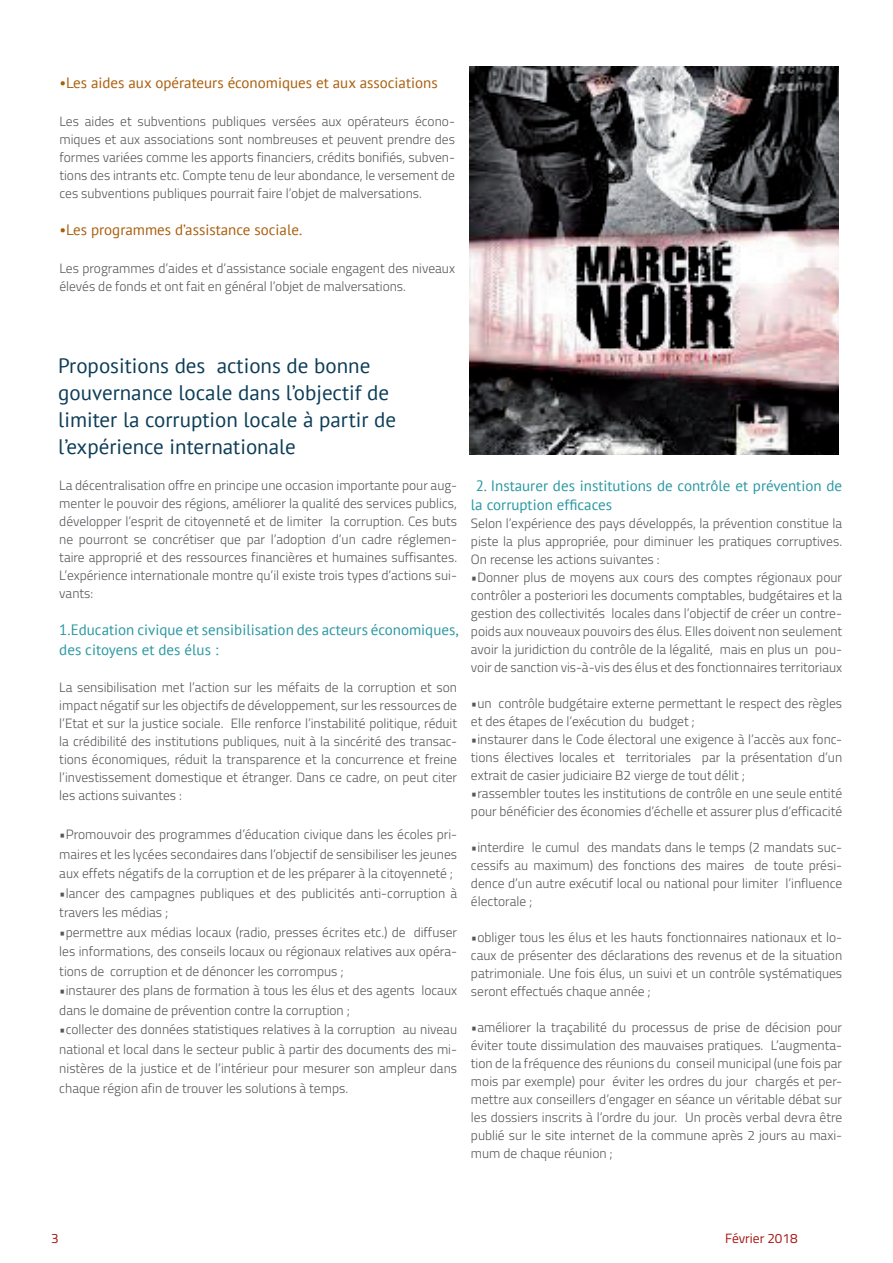
<style>
.page{position:relative;width:893px;height:1263px;background:#fff}
.page>*{position:absolute;margin:0;border:0;box-sizing:border-box;transform-origin:0 0}
.t1{font:21px/27px "PT Sans";color:#0c3d58}
.t2{font:15px/19.5px "PT Sans";color:#2998a2}
.t3{font:15px "PT Sans";color:#aa5e0c}
.t4{font:300 13.5px/18px "Titillium";color:#55585b;text-align:justify}
.t5{font:13.5px "Titillium";color:#a71613}
</style>
<div class="page">
<img style="left:470px;top:67px;width:369px;height:388px">
<p class="t3" style="left:59px;top:74px;width:380px">•Les aides aux opérateurs économiques et aux associations</p>
<p class="t4" style="left:59px;top:112px;width:397px">Les aides et subventions publiques versées aux opérateurs écono&shy;miques et aux associations sont nombreuses et peuvent prendre des formes variées comme les apports financiers, crédits bonifiés, subven&shy;tions des intrants etc. Compte tenu de leur abondance, le versement de ces subventions publiques pourrait faire l’objet de malversations.</p>
<p class="t3" style="left:59px;top:221px;width:244px">•Les programmes d’assistance sociale.</p>
<p class="t4" style="left:59px;top:259px;width:397px">Les programmes d’aides et d’assistance sociale engagent des niveaux élevés de fonds et ont fait en général l’objet de malversations.</p>
<h1 class="t1" style="left:58px;top:352px;width:339px">Propositions des actions de bonne gouvernance locale dans l’objectif de limiter la corruption locale à partir de l’expérience internationale</h1>
<p class="t4" style="left:59px;top:475px;width:399px">La décentralisation offre en principe une occasion importante pour aug&shy;menter le pouvoir des régions, améliorer la qualité des services publics, développer l’esprit de citoyenneté et de limiter la corruption. Ces buts ne pourront se concrétiser que par l’adoption d’un cadre réglemen&shy;taire approprié et des ressources financières et humaines suffisantes.<br>L’expérience internationale montre qu’il existe trois types d’actions sui&shy;vants:</p>
<p class="t2" style="left:59px;top:620px;width:400px">1.Education civique et sensibilisation des acteurs économiques, des citoyens et des élus :</p>
<p class="t4" style="left:59px;top:678px;width:399px">La sensibilisation met l’action sur les méfaits de la corruption et son impact négatif sur les objectifs de développement, sur les ressources de l’Etat et sur la justice sociale. Elle renforce l’instabilité politique, réduit la crédibilité des institutions publiques, nuit à la sincérité des transac&shy;tions économiques, réduit la transparence et la concurrence et freine l’investissement domestique et étranger. Dans ce cadre, on peut citer les actions suivantes :</p>
<p class="t4" style="left:59px;top:824px;width:399px;line-height:19.5px">•Promouvoir des programmes d’éducation civique dans les écoles pri&shy;maires et les lycées secondaires dans l’objectif de sensibiliser les jeunes aux effets négatifs de la corruption et de les préparer à la citoyenneté ;</p>
<p class="t4" style="left:59px;top:882px;width:399px;line-height:19.5px">•lancer des campagnes publiques et des publicités anti-corruption à travers les médias ;</p>
<p class="t4" style="left:59px;top:921px;width:399px;line-height:19.5px">•permettre aux médias locaux (radio, presses écrites etc.) de diffuser les informations, des conseils locaux ou régionaux relatives aux opéra&shy;tions de corruption et de dénoncer les corrompus ;</p>
<p class="t4" style="left:59px;top:980px;width:399px;line-height:19.5px">•instaurer des plans de formation à tous les élus et des agents locaux dans le domaine de prévention contre la corruption ;</p>
<p class="t4" style="left:59px;top:1019px;width:399px;line-height:19.5px">•collecter des données statistiques relatives à la corruption au niveau national et local dans le secteur public à partir des documents des mi&shy;nistères de la justice et de l’intérieur pour mesurer son ampleur dans chaque région afin de trouver les solutions à temps.</p>
<p class="t2" style="left:471px;top:476px;width:373px;text-indent:5px">2. Instaurer des institutions de contrôle et prévention de la corruption efficaces</p>
<p class="t4" style="left:471px;top:514px;width:373px">Selon l’expérience des pays développés, la prévention constitue la piste la plus appropriée, pour diminuer les pratiques corruptives.<br>On recense les actions suivantes :</p>
<p class="t4" style="left:471px;top:568px;width:373px">•Donner plus de moyens aux cours des comptes régionaux pour contrôler a posteriori les documents comptables, budgétaires et la gestion des collectivités locales dans l’objectif de créer un contre&shy;poids aux nouveaux pouvoirs des élus. Elles doivent non seulement avoir la juridiction du contrôle de la légalité, mais en plus un pou&shy;voir de sanction vis-à-vis des élus et des fonctionnaires territoriaux</p>
<p class="t4" style="left:471px;top:694px;width:373px">•un contrôle budgétaire externe permettant le respect des règles et des étapes de l’exécution du budget ;</p>
<p class="t4" style="left:471px;top:730px;width:373px">•instaurer dans le Code électoral une exigence à l’accès aux fonc&shy;tions électives locales et territoriales par la présentation d’un extrait de casier judiciaire B2 vierge de tout délit ;</p>
<p class="t4" style="left:471px;top:784px;width:373px">•rassembler toutes les institutions de contrôle en une seule entité pour bénéficier des économies d’échelle et assurer plus d’efficacité</p>
<p class="t4" style="left:471px;top:838px;width:373px">•interdire le cumul des mandats dans le temps (2 mandats suc&shy;cessifs au maximum) des fonctions des maires de toute prési&shy;dence d’un autre exécutif local ou national pour limiter l’influence électorale ;</p>
<p class="t4" style="left:471px;top:928px;width:373px">•obliger tous les élus et les hauts fonctionnaires nationaux et lo&shy;caux de présenter des déclarations des revenus et de la situation patrimoniale. Une fois élus, un suivi et un contrôle systématiques seront effectués chaque année ;</p>
<p class="t4" style="left:471px;top:1018px;width:373px">•améliorer la traçabilité du processus de prise de décision pour éviter toute dissimulation des mauvaises pratiques. L’augmenta&shy;tion de la fréquence des réunions du conseil municipal (une fois par mois par exemple) pour éviter les ordres du jour chargés et per&shy;mettre aux conseillers d’engager en séance un véritable débat sur les dossiers inscrits à l’ordre du jour. Un procès verbal devra être publié sur le site internet de la commune après 2 jours au maxi&shy;mum de chaque réunion ;</p>
<p class="t5" style="left:51px;top:1228px;width:9px">3</p>
<p class="t5" style="left:725px;top:1228px;width:74px">Février 2018</p>
</div>
